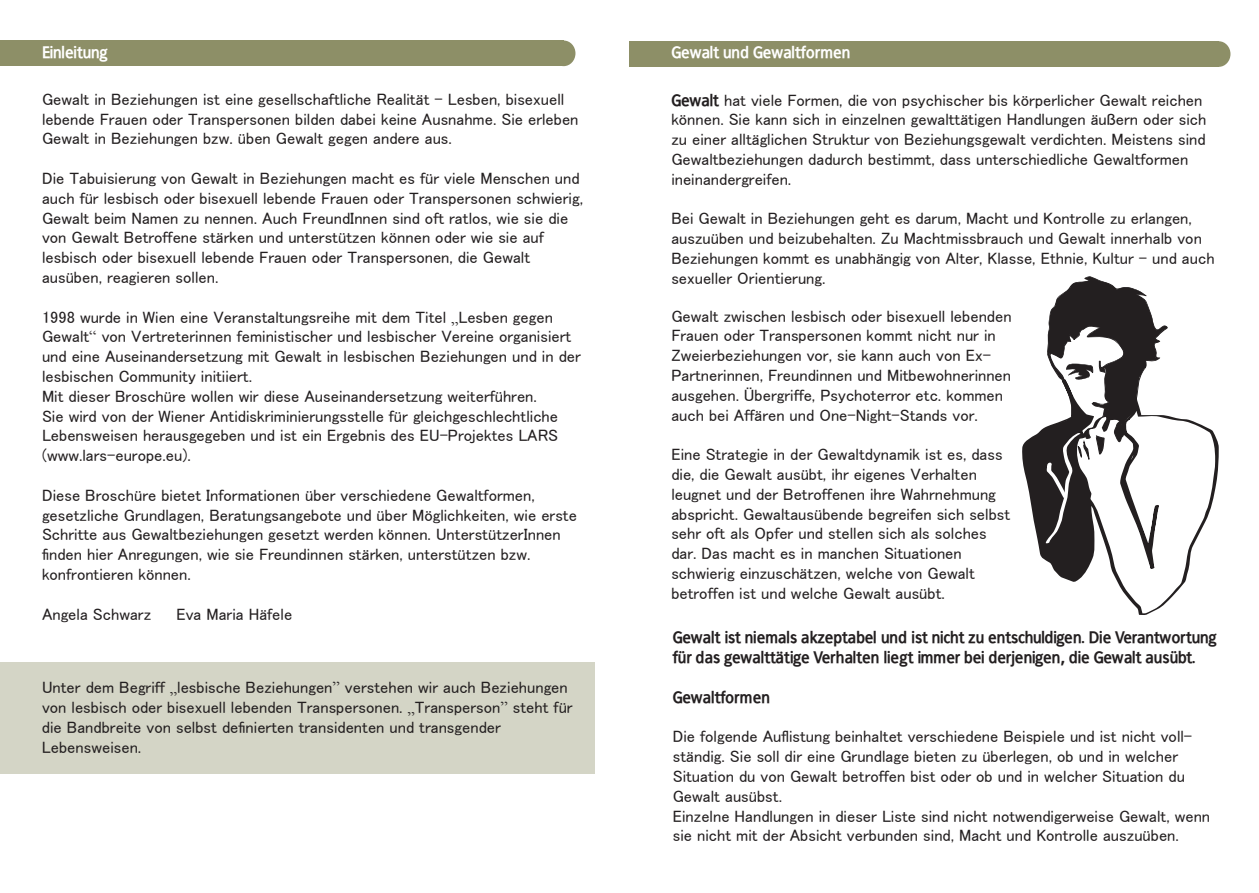
<style>
.page{position:relative;width:1259px;height:893px;background:#fff}
.page>*{position:absolute;margin:0;border:0;box-sizing:border-box;transform-origin:0 0}
.t1{font:16.5px/19.8px "MS P Gothic";color:#231f20}
.t2{font:700 16.5px/19.8px "Francophil Sans";color:#231f20}
.t3{font:700 16.5px "Francophil Sans";color:#fff}
.t4{font:700 16.5px "Francophil Sans";letter-spacing:-.04em;color:#fff}
.s1{font-family:"Francophil Sans";font-weight:700}
.s2{font-family:"Times New Roman"}
</style>
<div class="page">
<div style="left:629px;top:41px;width:589px;height:26px;background:#8d8f67"></div>
<div style="left:0;top:41px;width:564px;height:25px;background:#8d8f67"></div>
<div style="left:1207px;top:41px;width:23px;height:26px;background:#8d8f67;border-radius:50%"></div>
<div style="left:552px;top:41px;width:23px;height:25px;background:#8d8f67;border-radius:50%"></div>
<div style="left:0;top:662px;width:594px;height:112px;background:#d4d5c6"></div>
<svg style="left:1022px;top:276px;width:196px;height:339px"></svg>
<p class="t4" style="left:42px;top:43px;width:67px">Einleitung</p>
<p class="t3" style="left:671px;top:43px;width:181px">Gewalt und Gewaltformen</p>
<p class="t1" style="left:671px;top:90px;width:536px"><span class="s1">Gewalt</span> hat viele Formen, die von psychischer bis körperlicher Gewalt reichen können. Sie kann sich in einzelnen gewalttätigen Handlungen äußern oder sich zu einer alltäglichen Struktur von Beziehungsgewalt verdichten. Meistens sind Gewaltbeziehungen dadurch bestimmt, dass unterschiedliche Gewaltformen ineinandergreifen.</p>
<p class="t1" style="left:671px;top:209px;width:545px">Bei Gewalt in Beziehungen geht es darum, Macht und Kontrolle zu erlangen, auszuüben und beizubehalten. Zu Machtmissbrauch und Gewalt innerhalb von Beziehungen kommt es unabhängig von Alter, Klasse, Ethnie, Kultur – und auch sexueller Orientierung.</p>
<p class="t1" style="left:42px;top:89px;width:538px">Gewalt in Beziehungen ist eine gesellschaftliche Realität – Lesben, bisexuell lebende Frauen oder Transpersonen bilden dabei keine Ausnahme. Sie erleben<br>Gewalt in Beziehungen bzw. üben Gewalt gegen andere aus.</p>
<p class="t1" style="left:42px;top:168px;width:542px">Die Tabuisierung von Gewalt in Beziehungen macht es für viele Menschen und auch für lesbisch oder bisexuell lebende Frauen oder Transpersonen schwierig, Gewalt beim Namen zu nennen. Auch FreundInnen sind oft ratlos, wie sie die von Gewalt Betroffene stärken und unterstützen können oder wie sie auf lesbisch oder bisexuell lebende Frauen oder Transpersonen, die Gewalt ausüben, reagieren sollen.</p>
<p class="t1" style="left:42px;top:307px;width:540px">1998 wurde in Wien eine Veranstaltungsreihe mit dem Titel <span class="s2">„</span>Lesben gegen Gewalt<span class="s2">“</span> von Vertreterinnen feministischer und lesbischer Vereine organisiert und eine Auseinandersetzung mit Gewalt in lesbischen Beziehungen und in der lesbischen Community initiiert.<br>Mit dieser Broschüre wollen wir diese Auseinandersetzung weiterführen.<br>Sie wird von der Wiener Antidiskriminierungsstelle für gleichgeschlechtliche Lebensweisen herausgegeben und ist ein Ergebnis des EU-Projektes LARS (www.lars-europe.eu).</p>
<p class="t1" style="left:42px;top:485px;width:536px">Diese Broschüre bietet Informationen über verschiedene Gewaltformen, gesetzliche Grundlagen, Beratungsangebote und über Möglichkeiten, wie erste Schritte aus Gewaltbeziehungen gesetzt werden können. UnterstützerInnen finden hier Anregungen, wie sie Freundinnen stärken, unterstützen bzw. konfrontieren können.</p>
<p class="t1" style="left:42px;top:604px;width:111px">Angela Schwarz</p>
<p class="t1" style="left:176px;top:604px;width:117px">Eva Maria Häfele</p>
<p class="t1" style="left:671px;top:306px;width:342px">Gewalt zwischen lesbisch oder bisexuell lebenden Frauen oder Transpersonen kommt nicht nur in Zweierbeziehungen vor, sie kann auch von Ex-Partnerinnen, Freundinnen und Mitbewohnerinnen ausgehen. Übergriffe, Psychoterror etc. kommen auch bei Affären und One-Night-Stands vor.</p>
<p class="t1" style="left:671px;top:444px;width:340px">Eine Strategie in der Gewaltdynamik ist es, dass die, die Gewalt ausübt, ihr eigenes Verhalten leugnet und der Betroffenen ihre Wahrnehmung abspricht. Gewaltausübende begreifen sich selbst sehr oft als Opfer und stellen sich als solches dar. Das macht es in manchen Situationen schwierig einzuschätzen, welche von Gewalt betroffen ist und welche Gewalt ausübt.</p>
<p class="t2" style="left:673px;top:628px;width:545px">Gewalt ist niemals akzeptabel und ist nicht zu entschuldigen. Die Verantwortung für das gewalttätige Verhalten liegt immer bei derjenigen, die Gewalt ausübt.</p>
<p class="t2" style="left:673px;top:687px;width:99px">Gewaltformen</p>
<p class="t1" style="left:673px;top:726px;width:539px">Die folgende Auflistung beinhaltet verschiedene Beispiele und ist nicht voll&shy;ständig. Sie soll dir eine Grundlage bieten zu überlegen, ob und in welcher Situation du von Gewalt betroffen bist oder ob und in welcher Situation du Gewalt ausübst.<br>Einzelne Handlungen in dieser Liste sind nicht notwendigerweise Gewalt, wenn sie nicht mit der Absicht verbunden sind, Macht und Kontrolle auszuüben.</p>
<p class="t1" style="left:42px;top:677px;width:532px">Unter dem Begriff <span class="s2">„</span>lesbische Beziehungen<span class="s2">”</span> verstehen wir auch Beziehungen von lesbisch oder bisexuell lebenden Transpersonen. <span class="s2">„</span>Transperson<span class="s2">”</span> steht für die Bandbreite von selbst definierten transidenten und transgender Lebensweisen.</p>
</div>
